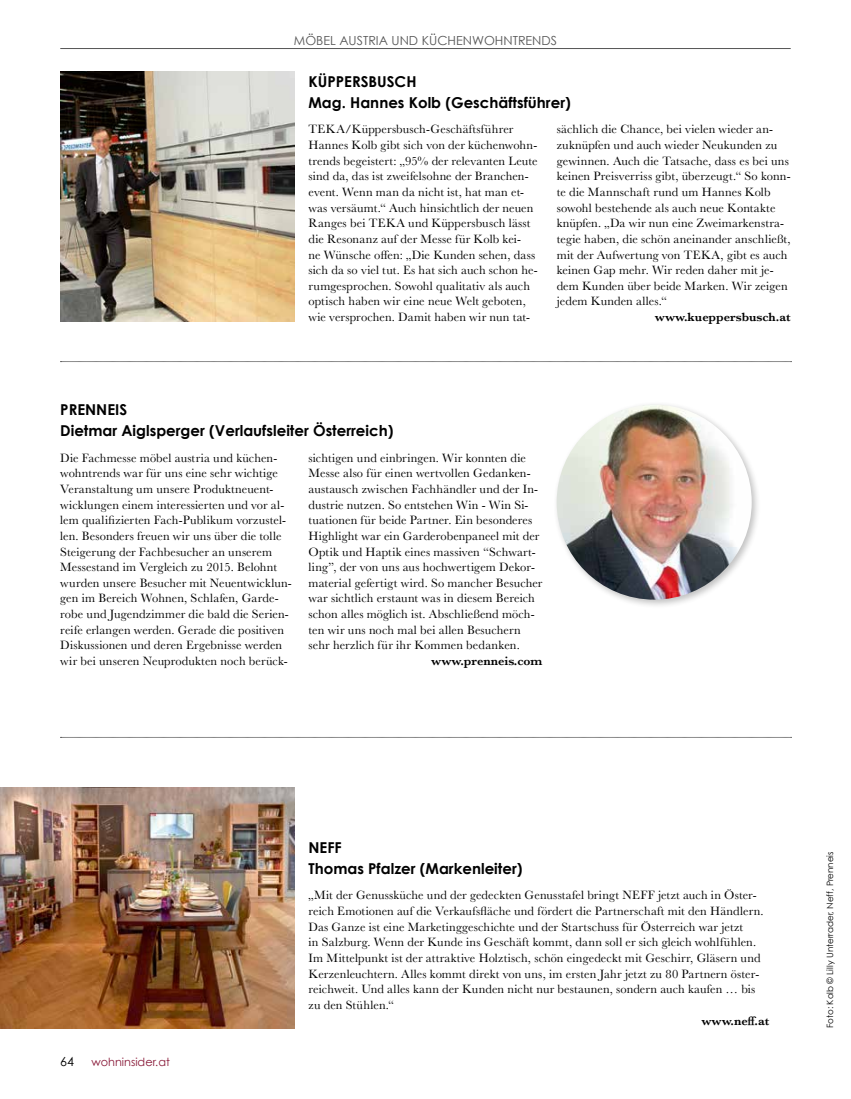
<style>
.page{position:relative;width:851px;height:1099px;background:#fff}
.page>*{position:absolute;margin:0;border:0;box-sizing:border-box;transform-origin:0 0}
.t1{font:700 15px/21px "Century Gothic";color:#000}
.t2{font:12.5px/15.6px "Baskerville";letter-spacing:.01em;color:#000}
.t3{font:600 12.5px "Baskerville";color:#000}
.t4{font:12.5px "Century Gothic";color:#565656}
.t5{font:12.5px "Century Gothic";color:#000}
.t6{font:11.25px "Century Gothic";color:#881837}
.t7{font:8.75px "Century Gothic";color:#000}
</style>
<div class="page">
<hr style="left:60px;top:48px;width:730px;height:1px;background:#565656">
<img style="left:60px;top:71px;width:234px;height:250px">
<img style="left:0;top:787px;width:294px;height:241px">
<div style="left:552px;top:400px;width:208px;height:208px;background:#000;opacity:.25"></div>
<img style="left:556px;top:404px;width:195px;height:195px;border-radius:97px">
<svg style="left:60px;top:361px;width:731px;height:1px"></svg>
<svg style="left:60px;top:737px;width:731px;height:1px"></svg>
<p class="t4" style="left:294px;top:33px;width:265px">MÖBEL AUSTRIA UND KÜCHENWOHNTRENDS</p>
<p class="t1" style="left:308px;top:70px;width:264px">KÜPPERSBUSCH<br>Mag. Hannes Kolb (Geschäftsführer)</p>
<p class="t2" style="left:308px;top:122px;width:231px">TEKA/Küppersbusch-Geschäftsführer Hannes Kolb gibt sich von der küchenwohn&shy;trends begeistert: „95% der relevanten Leute sind da, das ist zweifelsohne der Branchen&shy;event. Wenn man da nicht ist, hat man et&shy;was versäumt.“ Auch hinsichtlich der neuen Ranges bei TEKA und Küppersbusch lässt die Resonanz auf der Messe für Kolb kei-<br>ne Wünsche offen: „Die Kunden sehen, dass sich da so viel tut. Es hat sich auch schon he&shy;rumgesprochen. Sowohl qualitativ als auch optisch haben wir eine neue Welt geboten, wie versprochen. Damit haben wir nun tat-</p>
<p class="t2" style="left:556px;top:122px;width:235px">sächlich die Chance, bei vielen wieder an&shy;zuknüpfen und auch wieder Neukunden zu gewinnen. Auch die Tatsache, dass es bei uns keinen Preisverriss gibt, überzeugt.“ So konn&shy;te die Mannschaft rund um Hannes Kolb sowohl bestehende als auch neue Kontakte knüpfen. „Da wir nun eine Zweimarkenstra&shy;tegie haben, die schön aneinander anschließt, mit der Aufwertung von TEKA, gibt es auch keinen Gap mehr. Wir reden daher mit je&shy;dem Kunden über beide Marken. Wir zeigen jedem Kunden alles.“</p>
<p class="t3" style="left:655px;top:308px;width:137px">www.kueppersbusch.at</p>
<p class="t1" style="left:60px;top:398px;width:334px">PRENNEIS<br>Dietmar Aiglsperger (Verlaufsleiter Österreich)</p>
<p class="t2" style="left:60px;top:450px;width:233px">Die Fachmesse möbel austria und küchen&shy;wohntrends war für uns eine sehr wichtige Veranstaltung um unsere Produktneuent&shy;wicklungen einem interessierten und vor al&shy;lem qualifizierten Fach-Publikum vorzustel&shy;len. Besonders freuen wir uns über die tolle Steigerung der Fachbesucher an unserem Messestand im Vergleich zu 2015. Belohnt wurden unsere Besucher mit Neuentwicklun&shy;gen im Bereich Wohnen, Schlafen, Garde&shy;robe und Jugendzimmer die bald die Serien&shy;reife erlangen werden. Gerade die positiven Diskussionen und deren Ergebnisse werden wir bei unseren Neuprodukten noch berück-</p>
<p class="t2" style="left:308px;top:450px;width:235px">sichtigen und einbringen. Wir konnten die Messe also für einen wertvollen Gedanken&shy;austausch zwischen Fachhändler und der In&shy;dustrie nutzen. So entstehen Win - Win Si&shy;tuationen für beide Partner. Ein besonderes Highlight war ein Garderobenpaneel mit der Optik und Haptik eines massiven “Schwart&shy;ling”, der von uns aus hochwertigem Dekor&shy;material gefertigt wird. So mancher Besucher war sichtlich erstaunt was in diesem Bereich schon alles möglich ist. Abschließend möch&shy;ten wir uns noch mal bei allen Besuchern sehr herzlich für ihr Kommen bedanken.</p>
<p class="t3" style="left:431px;top:652px;width:113px">www.prenneis.com</p>
<p class="t5" style="left:60px;top:1053px;width:15px">64</p>
<p class="t6" style="left:91px;top:1054px;width:80px">wohninsider.at</p>
<p class="t1" style="left:308px;top:836px;width:215px">NEFF<br>Thomas Pfalzer (Markenleiter)</p>
<p class="t2" style="left:308px;top:887px;width:456px">„Mit der Genussküche und der gedeckten Genusstafel bringt NEFF jetzt auch in Öster&shy;reich Emotionen auf die Verkaufsfläche und fördert die Partnerschaft mit den Händlern.<br>Das Ganze ist eine Marketinggeschichte und der Startschuss für Österreich war jetzt<br>in Salzburg. Wenn der Kunde ins Geschäft kommt, dann soll er sich gleich wohlfühlen.<br>Im Mittelpunkt ist der attraktive Holztisch, schön eingedeckt mit Geschirr, Gläsern und Kerzenleuchtern. Alles kommt direkt von uns, im ersten Jahr jetzt zu 80 Partnern öster&shy;reichweit. Und alles kann der Kunden nicht nur bestaunen, sondern auch kaufen … bis zu den Stühlen.“</p>
<p class="t3" style="left:701px;top:1011px;width:70px">www.neff.at</p>
<p class="t7" style="left:824px;top:1028px;width:178px;rotate:-90deg">Foto: Kolb © Lilly Unterrader, Neff, Prenneis</p>
</div>
